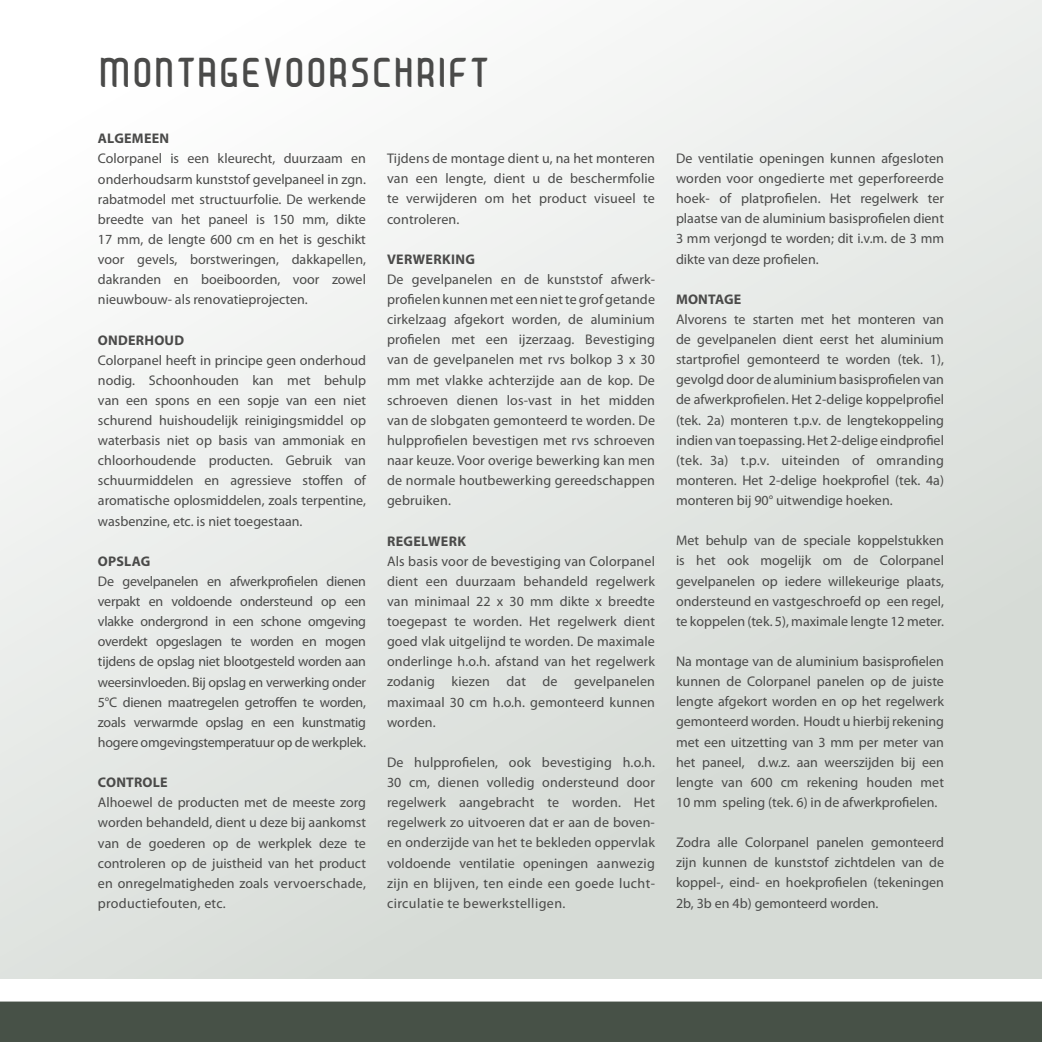
<style>
.page{position:relative;width:1042px;height:1042px;background:#fff}
.page>*{position:absolute;margin:0;border:0;box-sizing:border-box;transform-origin:0 0}
.t1{font:700 33.25px "JUICE Bold";letter-spacing:-.005em;color:#4a4a49}
.t2{font:14px/20.1px "Myriad Pro";color:#4a4a49;text-align:justify}
.t3{font:700 14px "Myriad Pro";letter-spacing:.02em;color:#4a4a49}
</style>
<div class="page">
<div style="left:0;top:0;width:1042px;height:1042px;background:linear-gradient(to bottom,#f8f9f8,#d3d8d3)"></div>
<div style="left:0;top:979px;width:1042px;height:45px;background:#fff"></div>
<div style="left:0;top:1001px;width:1042px;height:41px;background:#475147"></div>
<h1 class="t1" style="left:98px;top:57px;width:394px">MONTAGEVOORSCHRIFT</h1>
<p class="t3" style="left:98px;top:131px;width:73px">ALGEMEEN</p>
<p class="t2" style="left:98px;top:149px;width:269px">Colorpanel is een kleurecht, duurzaam en onderhoudsarm kunststof gevelpaneel in zgn. rabatmodel met structuurfolie. De werkende breedte van het paneel is 150 mm, dikte 17 mm, de lengte 600 cm en het is geschikt voor gevels, borstweringen, dakkapellen, dakranden en boeiboorden, voor zowel nieuwbouw- als renovatieprojecten.</p>
<p class="t3" style="left:98px;top:332px;width:88px">ONDERHOUD</p>
<p class="t2" style="left:98px;top:350px;width:269px">Colorpanel heeft in principe geen onderhoud nodig. Schoonhouden kan met behulp van een spons en een sopje van een niet schurend huishoudelijk reinigingsmiddel op waterbasis niet op basis van ammoniak en chloorhoudende producten. Gebruik van schuurmiddelen en agressieve stoffen of aromatische oplosmiddelen, zoals terpentine, wasbenzine, etc. is niet toegestaan.</p>
<p class="t3" style="left:98px;top:553px;width:54px">OPSLAG</p>
<p class="t2" style="left:98px;top:571px;width:269px">De gevelpanelen en afwerkprofielen dienen verpakt en voldoende ondersteund op een vlakke ondergrond in een schone omgeving overdekt opgeslagen te worden en mogen tijdens de opslag niet blootgesteld worden aan weersinvloeden. Bij opslag en verwerking onder 5°C dienen maatregelen getroffen te worden, zoals verwarmde opslag en een kunstmatig hogere omgevingstemperatuur op de werkplek.</p>
<p class="t3" style="left:98px;top:774px;width:71px">CONTROLE</p>
<p class="t2" style="left:98px;top:793px;width:269px">Alhoewel de producten met de meeste zorg worden behandeld, dient u deze bij aankomst van de goederen op de werkplek deze te controleren op de juistheid van het product en onregelmatigheden zoals vervoerschade, productiefouten, etc.</p>
<p class="t2" style="left:387px;top:149px;width:269px">Tijdens de montage dient u, na het monteren van een lengte, dient u de beschermfolie te verwijderen om het product visueel te controleren.</p>
<p class="t3" style="left:387px;top:251px;width:89px">VERWERKING</p>
<p class="t2" style="left:387px;top:269px;width:269px">De gevelpanelen en de kunststof afwerk&shy;profielen kunnen met een niet te grof getande cirkelzaag afgekort worden, de aluminium profielen met een ijzerzaag. Bevestiging van de gevelpanelen met rvs bolkop 3 x 30 mm met vlakke achterzijde aan de kop. De schroeven dienen los-vast in het midden van de slobgaten gemonteerd te worden. De hulpprofielen bevestigen met rvs schroeven naar keuze. Voor overige bewerking kan men de normale houtbewerking gereedschappen gebruiken.</p>
<p class="t3" style="left:387px;top:533px;width:81px">REGELWERK</p>
<p class="t2" style="left:387px;top:551px;width:269px">Als basis voor de bevestiging van Colorpanel dient een duurzaam behandeld regelwerk van minimaal 22 x 30 mm dikte x breedte toegepast te worden. Het regelwerk dient goed vlak uitgelijnd te worden. De maximale onderlinge h.o.h. afstand van het regelwerk zodanig kiezen dat de gevelpanelen maximaal 30 cm h.o.h. gemonteerd kunnen worden.</p>
<p class="t2" style="left:387px;top:752px;width:269px">De hulpprofielen, ook bevestiging h.o.h.<br>30 cm, dienen volledig ondersteund door regelwerk aangebracht te worden. Het regelwerk zo uitvoeren dat er aan de boven&shy;en onderzijde van het te bekleden oppervlak voldoende ventilatie openingen aanwezig zijn en blijven, ten einde een goede lucht&shy;circulatie te bewerkstelligen.</p>
<p class="t2" style="left:676px;top:148px;width:269px">De ventilatie openingen kunnen afgesloten worden voor ongedierte met geperforeerde hoek- of platprofielen. Het regelwerk ter plaatse van de aluminium basisprofielen dient 3 mm verjongd te worden; dit i.v.m. de 3 mm dikte van deze profielen.</p>
<p class="t3" style="left:676px;top:291px;width:67px">MONTAGE</p>
<p class="t2" style="left:676px;top:309px;width:269px">Alvorens te starten met het monteren van de gevelpanelen dient eerst het aluminium startprofiel gemonteerd te worden (tek. 1), gevolgd door de aluminium basisprofielen van de afwerkprofielen. Het 2-delige koppelprofiel (tek. 2a) monteren t.p.v. de lengtekoppeling indien van toepassing. Het 2-delige eindprofiel (tek. 3a) t.p.v. uiteinden of omranding monteren. Het 2-delige hoekprofiel (tek. 4a) monteren bij 90° uitwendige hoeken.</p>
<p class="t2" style="left:676px;top:531px;width:269px">Met behulp van de speciale koppelstukken is het ook mogelijk om de Colorpanel gevelpanelen op iedere willekeurige plaats, ondersteund en vastgeschroefd op een regel, te koppelen (tek. 5), maximale lengte 12 meter.</p>
<p class="t2" style="left:676px;top:651px;width:269px">Na montage van de aluminium basisprofielen kunnen de Colorpanel panelen op de juiste lengte afgekort worden en op het regelwerk gemonteerd worden. Houdt u hierbij rekening met een uitzetting van 3 mm per meter van het paneel, d.w.z. aan weerszijden bij een lengte van 600 cm rekening houden met 10 mm speling (tek. 6) in de afwerkprofielen.</p>
<p class="t2" style="left:676px;top:832px;width:269px">Zodra alle Colorpanel panelen gemonteerd zijn kunnen de kunststof zichtdelen van de koppel-, eind- en hoekprofielen (tekeningen 2b, 3b en 4b) gemonteerd worden.</p>
</div>
